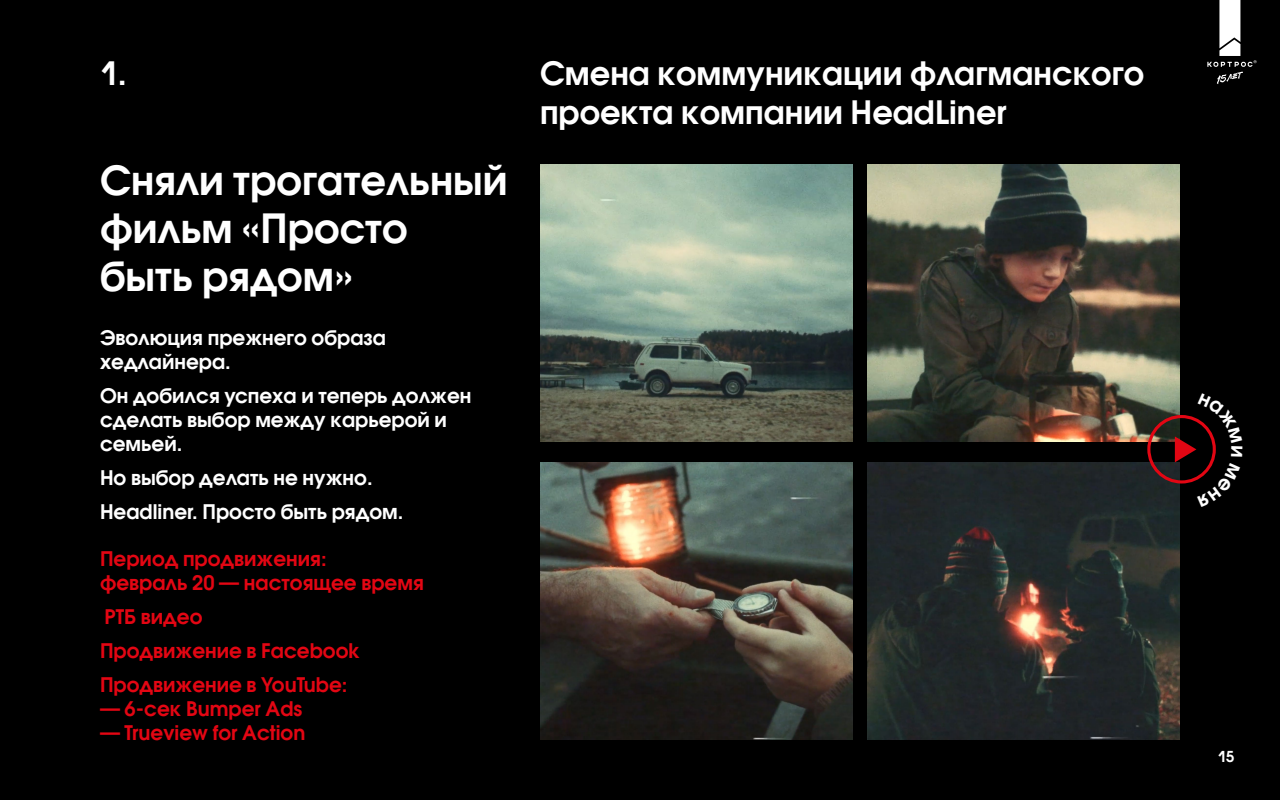
<style>
.page{position:relative;width:1280px;height:800px;background:#000}
.page>*{position:absolute;margin:0;border:0;box-sizing:border-box;transform-origin:0 0}
.t1{font:700 40px/48px "Avant Garde Gothic C";color:#fff}
.t2{font:700 32px/38.4px "Avant Garde Gothic C";color:#fff}
.t3{font:700 20px/24px "Avant Garde Gothic C";color:#fff}
.t4{font:700 20px/34px "Avant Garde Gothic C";color:#e30613}
.t5{font:700 15px "Avant Garde Gothic C";color:#fff}
</style>
<div class="page">
<img style="left:540px;top:164px;width:313px;height:278px">
<img style="left:540px;top:462px;width:313px;height:278px">
<img style="left:867px;top:164px;width:313px;height:278px">
<img style="left:867px;top:462px;width:313px;height:278px">
<div style="left:1147px;top:415px;width:69px;height:69px;border:3px solid #e30613;border-radius:50%"></div>
<svg style="left:1207px;top:0;width:50px;height:84px"></svg>
<svg style="left:1175px;top:393px;width:41px;height:114px"></svg>
<h2 class="t2" style="left:100px;top:54px;width:28px">1.</h2>
<h1 class="t1" style="left:100px;top:156px;width:409px">Сняли трогательный фильм «Просто быть рядом»</h1>
<p class="t3" style="left:100px;top:325px;width:288px">Эволюция прежнего образа хедлайнера.</p>
<p class="t3" style="left:100px;top:383px;width:373px">Он добился успеха и теперь должен сделать выбор между карьерой и семьей.</p>
<p class="t3" style="left:100px;top:460px;width:305px;line-height:34px">Но выбор делать не нужно.<br>Headliner. Просто быть рядом.</p>
<p class="t4" style="left:100px;top:546px;width:325px;line-height:24px">Период продвижения:<br>февраль 20 — настоящее время</p>
<p class="t4" style="left:100px;top:599px;width:262px">РТБ видеo<br>Продвижение в Facebook<br>Продвижение в YouTube:</p>
<p class="t4" style="left:100px;top:691px;width:204px">— 6-сек Bumper Ads</p>
<p class="t4" style="left:100px;top:715px;width:207px">— Trueview for Action</p>
<h2 class="t2" style="left:540px;top:54px;width:606px">Смена коммуникации флагманского проекта компании HeadLiner</h2>
<p class="t5" style="left:1218px;top:747px;width:18px">15</p>
</div>
